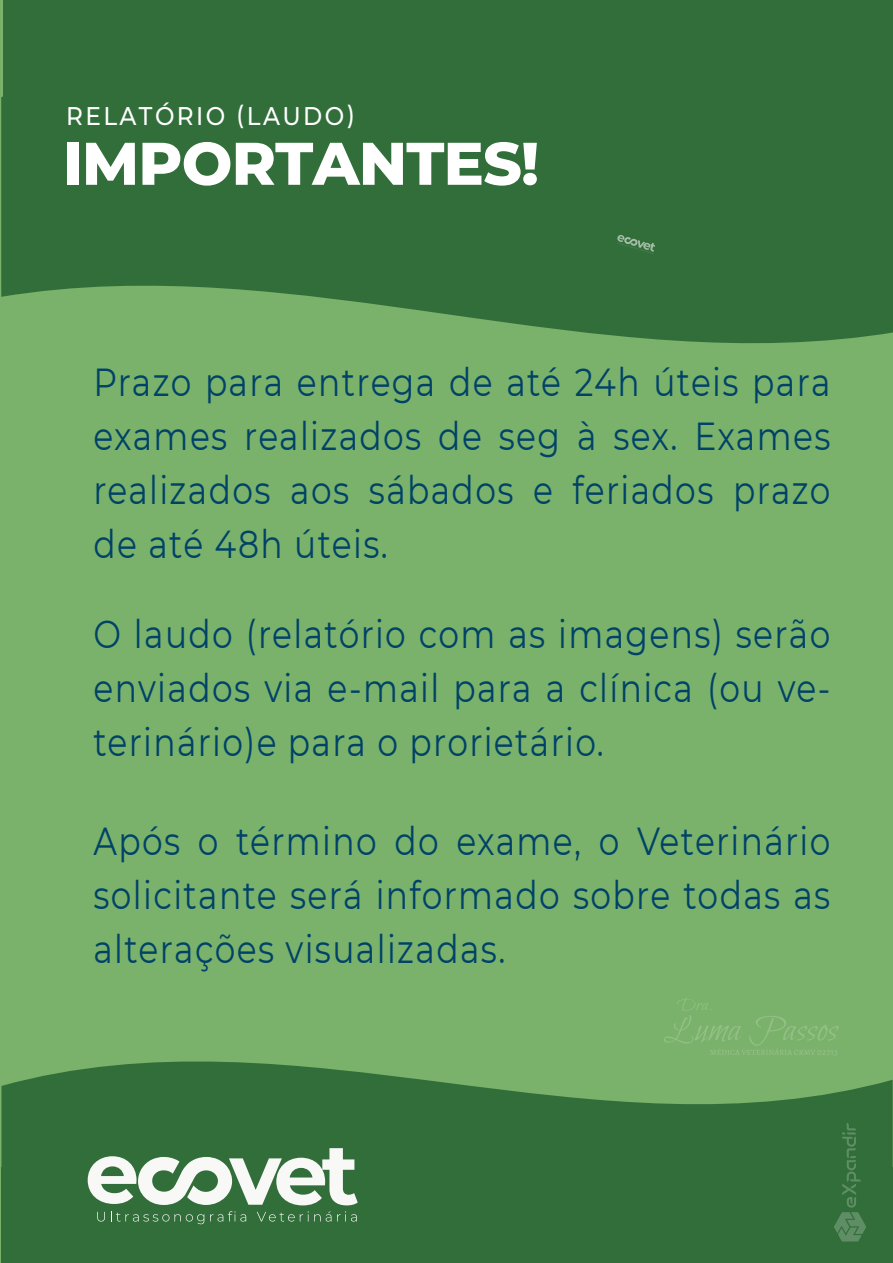
<style>
.page{position:relative;width:893px;height:1263px;background:#7ab26b}
.page>*{position:absolute;margin:0;border:0;box-sizing:border-box;transform-origin:0 0}
.t1{font:800 60px "Montserrat";letter-spacing:-.015em;color:#fff}
.t2{font:39px/54px "Montserrat";letter-spacing:.04em;color:#004268;text-align:justify;scale:.84 1}
.t3{font:500 25.5px "Montserrat";letter-spacing:.105em;color:#fff;scale:.91 1}
</style>
<div class="page">
<svg style="left:1px;top:96px;width:892px;height:248px;background:#3a763f"></svg>
<div style="left:3px;top:0;width:890px;height:110px;background:#316e39"></div>
<svg style="left:1px;top:1061px;width:892px;height:106px;fill:#316e39"></svg>
<div style="left:1px;top:1167px;width:892px;height:96px;background:#316e39"></div>
<svg style="left:88px;top:1148px;width:270px;height:57px"></svg>
<svg style="left:97px;top:1212px;width:8px;height:9px"></svg>
<svg style="left:111px;top:1211px;width:93px;height:13px"></svg>
<svg style="left:210px;top:1211px;width:36px;height:10px"></svg>
<svg style="left:257px;top:1211px;width:74px;height:10px"></svg>
<svg style="left:337px;top:1211px;width:20px;height:10px"></svg>
<svg style="left:834px;top:1123px;width:32px;height:118px"></svg>
<svg style="left:664px;top:998px;width:175px;height:58px"></svg>
<svg style="left:617px;top:235px;width:38px;height:19px"></svg>
<p class="t3" style="left:66px;top:98px;width:319px">RELATÓRIO (LAUDO)</p>
<h1 class="t1" style="left:62px;top:120px;width:478px">IMPORTANTES!</h1>
<p class="t2" style="left:93px;top:353px;width:879px">Prazo para entrega de até 24h úteis para exames realizados de seg à sex. Exames realizados aos sábados e feriados prazo de até 48h úteis.</p>
<p class="t2" style="left:93px;top:606px;width:879px">O laudo (relatório com as imagens) serão enviados via e-mail para a clínica (ou ve&shy;terinário)e para o prorietário.</p>
<p class="t2" style="left:93px;top:813px;width:879px">Após o término do exame, o Veterinário solicitante será informado sobre todas as alterações visualizadas.</p>
</div>
